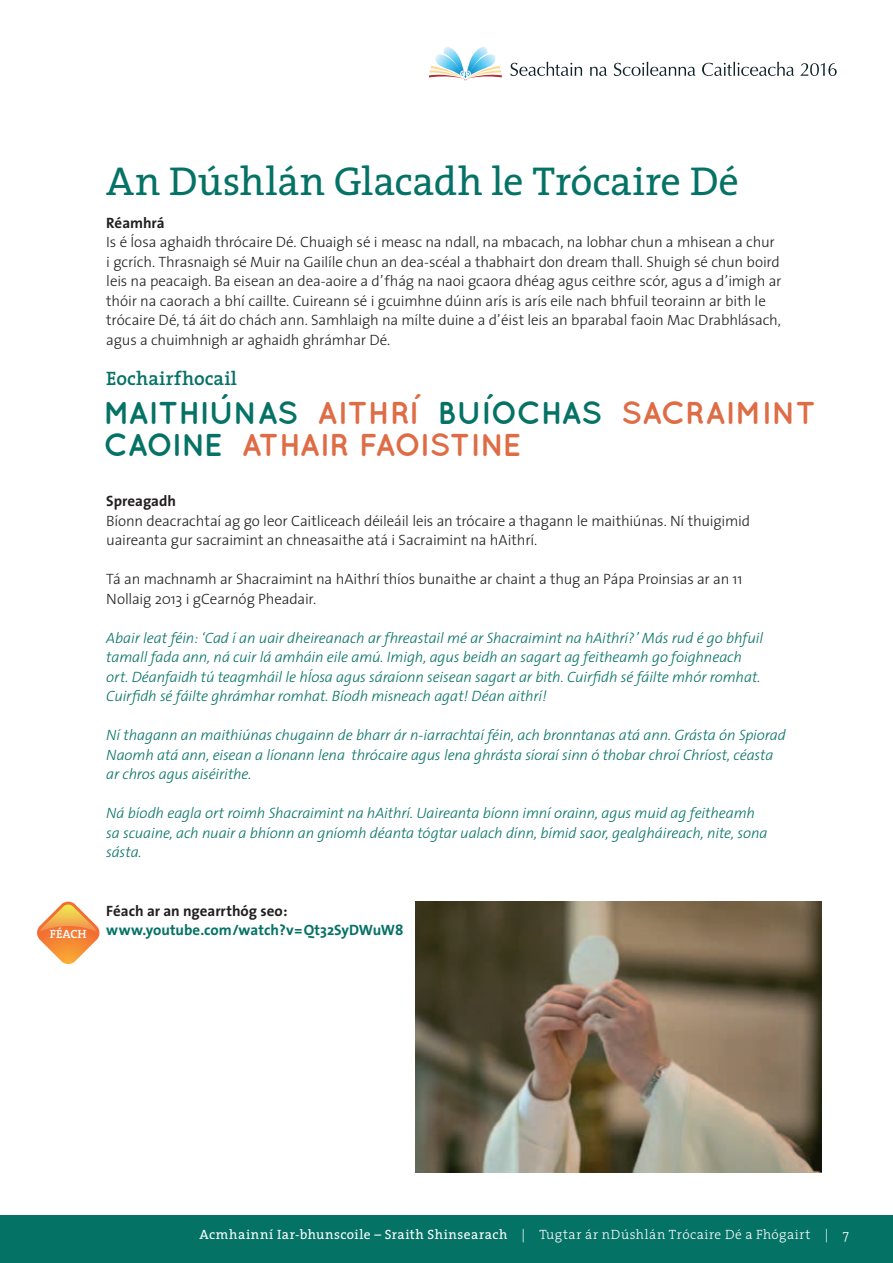
<style>
.page{position:relative;width:893px;height:1263px;background:#fff}
.page>*{position:absolute;margin:0;border:0;box-sizing:border-box;transform-origin:0 0}
.t1{font:40.5px "The Serif";letter-spacing:-.005em;color:#057266}
.t2{font:700 31.65px/31.7px "Quicksand";color:#de6c45}
.t3{font:600 19.5px "The Serif";letter-spacing:.01em;color:#057266}
.t4{font:300 15px/19.5px "The Sans";letter-spacing:-.015em;color:#231f20}
.t5{font:italic 300 15px/19.5px "The Sans";letter-spacing:-.01em;color:#057266}
.t6{font:700 15px "The Sans";color:#231f20}
.t7{font:700 15px "The Sans";color:#057266}
.t8{font:13.5px "The Serif";letter-spacing:.04em;color:#fff}
.t9{font:600 12px "The Serif";color:#fff}
.s1{color:#057266}
.s2{font-weight:300}
</style>
<div class="page">
<img style="left:415px;top:902px;width:406px;height:270px">
<div style="left:0;top:1215px;width:893px;height:48px;background:#057266"></div>
<svg style="left:429px;top:47px;width:73px;height:33px"></svg>
<svg style="left:510px;top:62px;width:72px;height:14px"></svg>
<svg style="left:590px;top:67px;width:17px;height:9px"></svg>
<svg style="left:614px;top:62px;width:81px;height:14px"></svg>
<svg style="left:702px;top:62px;width:92px;height:14px"></svg>
<svg style="left:800px;top:63px;width:37px;height:13px"></svg>
<svg style="left:37px;top:902px;width:62px;height:62px"></svg>
<p class="t9" style="left:50px;top:924px;width:38px">FÉACH</p>
<h1 class="t1" style="left:106px;top:148px;width:634px">An Dúshlán Glacadh le Trócaire Dé</h1>
<p class="t6" style="left:106px;top:210px;width:60px">Réamhrá</p>
<p class="t4" style="left:106px;top:232px;width:677px">Is é Íosa aghaidh thrócaire Dé. Chuaigh sé i measc na ndall, na mbacach, na lobhar chun a mhisean a chur i gcrích. Thrasnaigh sé Muir na Gailíle chun an dea-scéal a thabhairt don dream thall. Shuigh sé chun boird leis na peacaigh. Ba eisean an dea-aoire a d’fhág na naoi gcaora dhéag agus ceithre scór, agus a d’imigh ar thóir na caorach a bhí caillte. Cuireann sé i gcuimhne dúinn arís is arís eile nach bhfuil teorainn ar bith le trócaire Dé, tá áit do chách ann. Samhlaigh na mílte duine a d’éist leis an bparabal faoin Mac Drabhlásach, agus a chuimhnigh ar aghaidh ghrámhar Dé.</p>
<h3 class="t3" style="left:106px;top:362px;width:132px">Eochairfhocail</h3>
<h2 class="t2" style="left:103px;top:396px;width:714px"><span class="s1">MAITHIÚNAS</span> AITHRÍ <span class="s1">BUÍOCHAS</span> SACRAIMINT<br><span class="s1">CAOINE</span> ATHAIR FAOISTINE</h2>
<p class="t6" style="left:106px;top:489px;width:71px">Spreagadh</p>
<p class="t4" style="left:106px;top:511px;width:645px">Bíonn deacrachtaí ag go leor Caitliceach déileáil leis an trócaire a thagann le maithiúnas. Ní thuigimid uaireanta gur sacraimint an chneasaithe atá i Sacraimint na hAithrí.</p>
<p class="t4" style="left:106px;top:569px;width:638px">Tá an machnamh ar Shacraimint na hAithrí thíos bunaithe ar chaint a thug an Pápa Proinsias ar an 11<br>Nollaig 2013 i gCearnóg Pheadair.</p>
<p class="t5" style="left:106px;top:628px;width:658px">Abair leat féin: ‘Cad í an uair dheireanach ar fhreastail mé ar Shacraimint na hAithrí?’ Más rud é go bhfuil tamall fada ann, ná cuir lá amháin eile amú. Imigh, agus beidh an sagart ag feitheamh go foighneach ort. Déanfaidh tú teagmháil le hÍosa agus sáraíonn seisean sagart ar bith. Cuirfidh sé fáilte mhór romhat.<br>Cuirfidh sé fáilte ghrámhar romhat. Bíodh misneach agat! Déan aithrí!</p>
<p class="t5" style="left:106px;top:725px;width:681px">Ní thagann an maithiúnas chugainn de bharr ár n-iarrachtaí féin, ach bronntanas atá ann. Grásta ón Spiorad<br>Naomh atá ann, eisean a líonann lena thrócaire agus lena ghrásta síoraí sinn ó thobar chroí Chríost, céasta ar chros agus aiséirithe.</p>
<p class="t5" style="left:106px;top:803px;width:663px">Ná bíodh eagla ort roimh Shacraimint na hAithrí. Uaireanta bíonn imní orainn, agus muid ag feitheamh sa scuaine, ach nuair a bhíonn an gníomh déanta tógtar ualach dínn, bímid saor, gealgháireach, nite, sona sásta.</p>
<p class="t6" style="left:106px;top:898px;width:183px">Féach ar an ngearrthóg seo:</p>
<p class="t7" style="left:106px;top:918px;width:299px">www.youtube.com/watch?v=Qt32SyDWuW8</p>
<p class="t8" style="left:199px;top:1223px;width:651px">Acmhainní Iar-bhunscoile – Sraith Shinsearach <span class="s2">| Tugtar ár nDúshlán Trócaire Dé a Fhógairt | 7</span></p>
</div>
